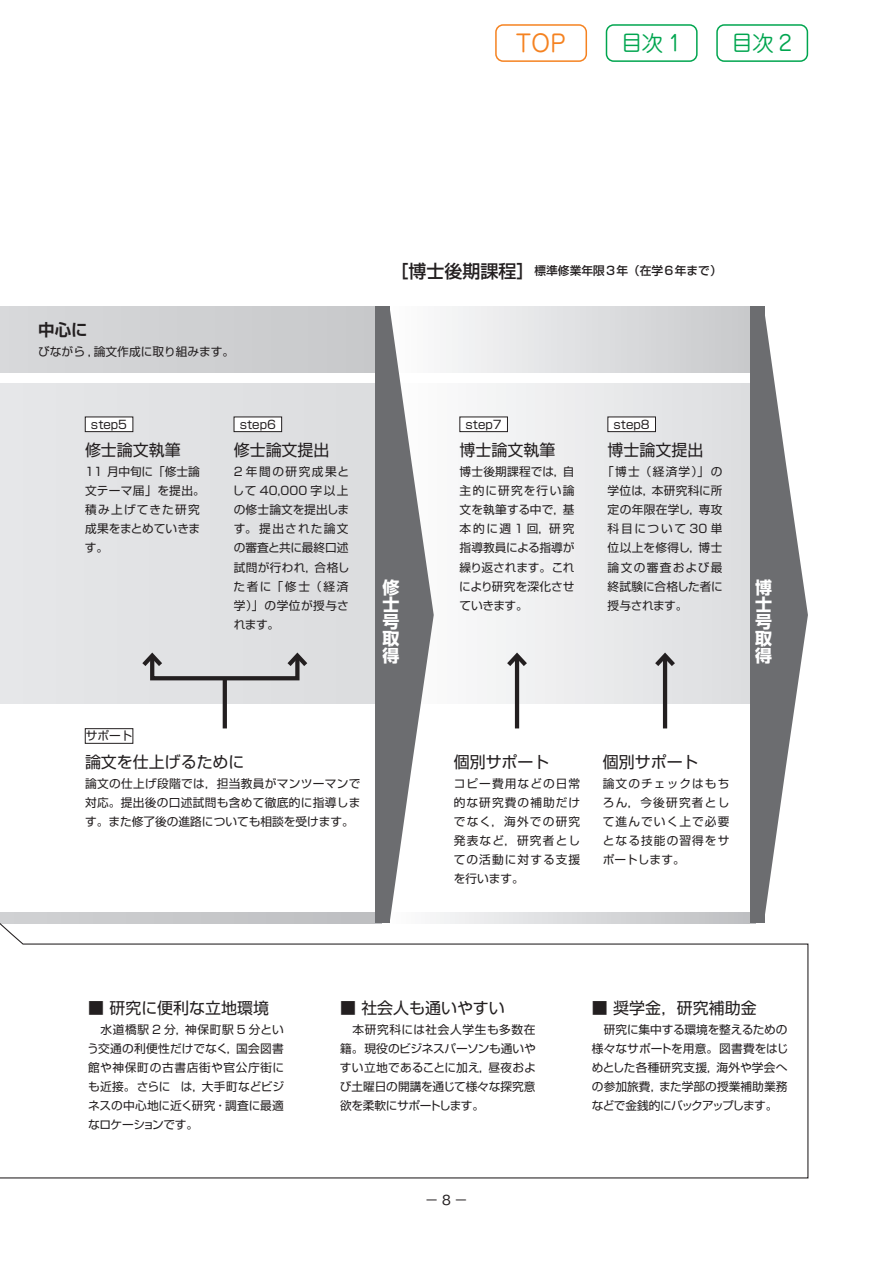
<style>
.page{position:relative;width:893px;height:1263px;background:#fff}
.page>*{position:absolute;margin:0;border:0;box-sizing:border-box;transform-origin:0 0}
.t1{font:23.55px "Jun 201 Pro";color:#f58220}
.t2{font:21.3px "Jun 201 Pro";color:#00a54f}
.t3{font:700 16.95px/17px "Shin Go Pro";color:#fff;text-align:justify}
.t4{font:700 16.5px "Shin Go Pro De";color:#231f20}
.t5{font:15.9px "Shin Go Pro";color:#231f20}
.t6{font:500 13.8px "Gothic BBB Pro";color:#231f20}
.t7{font:11.7px/19.2px "Shin Go Pro";letter-spacing:.005em;color:#231f20;text-align:justify}
.t8{font:500 11.7px "Shin Go Pro";color:#231f20}
.s1{font-size:18px}
</style>
<div class="page">
<div style="left:0;top:306px;width:383px;height:66px;background:#cfd0d2"></div>
<div style="left:0;top:912px;width:383px;height:11px;background:#c7c8ca"></div>
<div style="left:0;top:384px;width:383px;height:319px;background:#e1e2e4"></div>
<svg style="left:446px;top:306px;width:304px;height:66px;background:#dddedf"></svg>
<svg style="left:436px;top:912px;width:314px;height:10px;background:#d8d9da"></svg>
<svg style="left:459px;top:384px;width:291px;height:319px"></svg>
<svg style="left:390px;top:310px;width:44px;height:610px"></svg>
<svg style="left:764px;top:306px;width:44px;height:616px"></svg>
<div style="left:376px;top:306px;width:14px;height:617px;background:#6c6d70"></div>
<div style="left:750px;top:306px;width:14px;height:617px;background:#6c6d70"></div>
<div style="left:716px;top:24px;width:92px;height:38px;border:2px solid #00a54f;border-radius:7px"></div>
<div style="left:606px;top:24px;width:92px;height:38px;border:2px solid #00a54f;border-radius:7px"></div>
<div style="left:495px;top:24px;width:92px;height:38px;border:2px solid #f58220;border-radius:7px"></div>
<svg style="left:0;top:922px;width:809px;height:257px"></svg>
<div style="left:85px;top:417px;width:48px;height:15px;background:#fff"></div>
<div style="left:85px;top:417px;width:48px;height:15px;border:1px solid #231f20"></div>
<div style="left:460px;top:417px;width:47px;height:15px;background:#fff"></div>
<div style="left:460px;top:417px;width:48px;height:15px;border:1px solid #231f20"></div>
<div style="left:85px;top:728px;width:48px;height:15px;border:1px solid #231f20"></div>
<div style="left:234px;top:417px;width:48px;height:15px;background:#fff"></div>
<div style="left:234px;top:417px;width:48px;height:15px;border:1px solid #231f20"></div>
<div style="left:608px;top:417px;width:47px;height:15px;background:#fff"></div>
<div style="left:608px;top:417px;width:48px;height:15px;border:1px solid #231f20"></div>
<div style="left:150px;top:653px;width:149px;height:27px;border:4px solid #231f20"></div>
<svg style="left:142px;top:652px;width:25px;height:19px"></svg>
<svg style="left:283px;top:652px;width:25px;height:19px"></svg>
<hr style="left:223px;top:678px;width:4px;height:50px;background:#231f20">
<hr style="left:515px;top:656px;width:4px;height:72px;background:#231f20">
<svg style="left:503px;top:649px;width:28px;height:22px"></svg>
<hr style="left:663px;top:656px;width:4px;height:72px;background:#231f20">
<svg style="left:651px;top:649px;width:28px;height:22px"></svg>
<h1 class="t1" style="left:515px;top:24px;width:52px">TOP</h1>
<h2 class="t2" style="left:621px;top:26px;width:62px">目次 1</h2>
<h2 class="t2" style="left:732px;top:26px;width:62px">目次 2</h2>
<h3 class="t4" style="left:38px;top:317px;width:51px">中心に</h3>
<p class="t7" style="left:38px;top:340px;width:197px">びながら , 論文作成に取り組みます。</p>
<p class="t7" style="left:91px;top:413px;width:38px">step5</p>
<h3 class="t5" style="left:85px;top:437px;width:97px">修士論文執筆</h3>
<p class="t7" style="left:85px;top:460px;width:121px;text-align:left">11 月中旬に「修士論文テーマ届」を提出。積み上げてきた研究成果をまとめていきます。</p>
<p class="t7" style="left:240px;top:413px;width:38px">step6</p>
<h3 class="t5" style="left:234px;top:437px;width:97px">修士論文提出</h3>
<p class="t7" style="left:233px;top:460px;width:118px">2 年間の研究成果として 40,000 字以上の修士論文を提出します。提出された論文の審査と共に最終口述試問が行われ，合格した者に「修士（経済学）」の学位が授与されます。</p>
<p class="t8" style="left:391px;top:261px;width:333px"><span class="s1">［博士後期課程］</span>標準修業年限３年（在学６年まで）</p>
<p class="t7" style="left:614px;top:413px;width:38px">step8</p>
<h3 class="t5" style="left:608px;top:437px;width:97px">博士論文提出</h3>
<p class="t7" style="left:608px;top:460px;width:117px;text-indent:-5px">「博士（経済学）」の学位は，本研究科に所定の年限在学し，専攻科目について 30 単位以上を修得し，博士論文の審査および最終試験に合格した者に授与されます。</p>
<p class="t7" style="left:466px;top:413px;width:38px">step7</p>
<h3 class="t5" style="left:460px;top:437px;width:97px">博士論文執筆</h3>
<p class="t7" style="left:459px;top:460px;width:117px">博士後期課程では，自主的に研究を行い論文を執筆する中で，基本的に週 1 回，研究指導教員による指導が繰り返されます。これにより研究を深化させていきます。</p>
<h3 class="t3" style="left:383px;top:577px;width:18px">修士号取得</h3>
<h3 class="t3" style="left:755px;top:577px;width:18px">博士号取得</h3>
<p class="t7" style="left:86px;top:725px;width:48px">サポート</p>
<h3 class="t5" style="left:85px;top:749px;width:161px">論文を仕上げるために</h3>
<p class="t7" style="left:85px;top:772px;width:277px">論文の仕上げ段階では，担当教員がマンツーマンで対応。提出後の口述試問も含めて徹底的に指導します。また修了後の進路についても相談を受けます。</p>
<h3 class="t5" style="left:454px;top:749px;width:97px">個別サポート</h3>
<p class="t7" style="left:454px;top:772px;width:128px">コピー費用などの日常的な研究費の補助だけでなく，海外での研究発表など，研究者としての活動に対する支援を行います。</p>
<h3 class="t5" style="left:603px;top:749px;width:97px">個別サポート</h3>
<p class="t7" style="left:603px;top:772px;width:128px">論文のチェックはもちろん，今後研究者として進んでいく上で必要となる技能の習得をサポートします。</p>
<h3 class="t5" style="left:88px;top:995px;width:182px">■ 研究に便利な立地環境</h3>
<p class="t7" style="left:87px;top:1018px;width:199px">　水道橋駅 2 分，神保町駅 5 分という交通の利便性だけでなく，国会図書館や神保町の古書店街や官公庁街にも近接。さらに は，大手町などビジネスの中心地に近く研究・調査に最適なロケーションです。</p>
<h3 class="t5" style="left:340px;top:995px;width:166px">■ 社会人も通いやすい</h3>
<p class="t7" style="left:340px;top:1018px;width:198px">　本研究科には社会人学生も多数在籍。現役のビジネスパーソンも通いやすい立地であることに加え，昼夜および土曜日の開講を通じて様々な探究意欲を柔軟にサポートします。</p>
<p class="t6" style="left:425px;top:1189px;width:45px">−8−</p>
<h3 class="t5" style="left:592px;top:995px;width:166px">■ 奨学金，研究補助金</h3>
<p class="t7" style="left:592px;top:1018px;width:198px">　研究に集中する環境を整えるための様々なサポートを用意。図書費をはじめとした各種研究支援，海外や学会への参加旅費，また学部の授業補助業務などで金銭的にバックアップします。</p>
</div>
